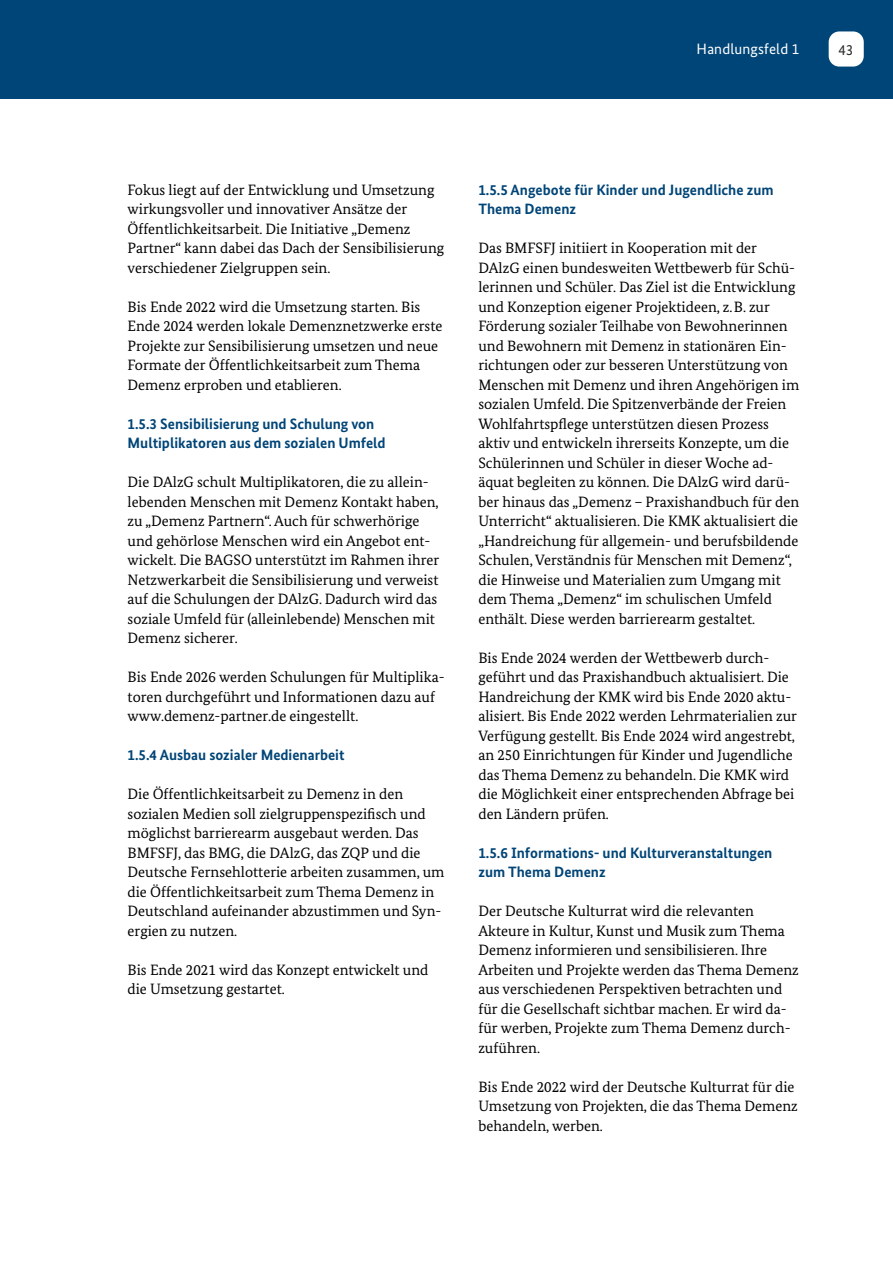
<style>
.page{position:relative;width:893px;height:1263px;background:#fff}
.page>*{position:absolute;margin:0;border:0;box-sizing:border-box;transform-origin:0 0}
.t1{font:15px/19.5px "Bundes Serif";color:#000}
.t2{font:700 15px/19.5px "Bundes Sans";color:#004577}
.t3{font:15px "Bundes Sans";letter-spacing:.01em;color:#fff}
.t4{font:15px "Bundes Sans";color:#282827}
</style>
<div class="page">
<div style="left:0;top:0;width:893px;height:98px;background:#004577"></div>
<div style="left:829px;top:31px;width:35px;height:36px;background:#fff;border-radius:11px"></div>
<p class="t3" style="left:697px;top:40px;width:104px">Handlungsfeld 1</p>
<p class="t4" style="left:838px;top:41px;width:16px">43</p>
<p class="t1" style="left:128px;top:180px;width:318px">Fokus liegt auf der Entwicklung und Umsetzung wirkungsvoller und innovativer Ansätze der Öffentlichkeitsarbeit. Die Initiative „Demenz Partner“ kann dabei das Dach der Sensibilisierung verschiedener Zielgruppen sein.</p>
<p class="t1" style="left:128px;top:297px;width:316px">Bis Ende 2022 wird die Umsetzung starten. Bis Ende 2024 werden lokale Demenznetzwerke erste Projekte zur Sensibilisierung umsetzen und neue Formate der Öffentlichkeitsarbeit zum Thema Demenz erproben und etablieren.</p>
<h5 class="t2" style="left:128px;top:414px;width:260px">1.5.3 Sensibilisierung und Schulung von<br>Multiplikatoren aus dem sozialen Umfeld</h5>
<p class="t1" style="left:128px;top:472px;width:313px">Die DAlzG schult Multiplikatoren, die zu allein&shy;lebenden Menschen mit Demenz Kontakt haben, zu „Demenz Partnern“. Auch für schwerhörige und gehörlose Menschen wird ein Angebot ent&shy;wickelt. Die BAGSO unterstützt im Rahmen ihrer Netzwerkarbeit die Sensibilisierung und verweist auf die Schulungen der DAlzG. Dadurch wird das soziale Umfeld für (alleinlebende) Menschen mit Demenz sicherer.</p>
<p class="t1" style="left:128px;top:667px;width:319px">Bis Ende 2026 werden Schulungen für Multiplika&shy;toren durchgeführt und Informationen dazu auf www.demenz-partner.de eingestellt.</p>
<h5 class="t2" style="left:128px;top:745px;width:218px">1.5.4 Ausbau sozialer Medienarbeit</h5>
<p class="t1" style="left:128px;top:784px;width:318px">Die Öffentlichkeitsarbeit zu Demenz in den sozialen Medien soll zielgruppenspezifisch und möglichst barrierearm ausgebaut werden. Das BMFSFJ, das BMG, die DAlzG, das ZQP und die Deutsche Fernsehlotterie arbeiten zusammen, um die Öffentlichkeitsarbeit zum Thema Demenz in Deutschland aufeinander abzustimmen und Syn&shy;ergien zu nutzen.</p>
<p class="t1" style="left:128px;top:960px;width:302px">Bis Ende 2021 wird das Konzept entwickelt und die Umsetzung gestartet.</p>
<h5 class="t2" style="left:478px;top:180px;width:297px">1.5.5 Angebote für Kinder und Jugendliche zum<br>Thema Demenz</h5>
<p class="t1" style="left:478px;top:238px;width:322px">Das BMFSFJ initiiert in Kooperation mit der DAlzG einen bundesweiten Wettbewerb für Schü&shy;lerinnen und Schüler. Das Ziel ist die Entwicklung und Konzeption eigener Projektideen, z. B. zur Förderung sozialer Teilhabe von Bewohnerinnen und Bewohnern mit Demenz in stationären Ein&shy;richtungen oder zur besseren Unterstützung von Menschen mit Demenz und ihren Angehörigen im sozialen Umfeld. Die Spitzenverbände der Freien Wohlfahrtspflege unterstützen diesen Prozess aktiv und entwickeln ihrerseits Konzepte, um die Schülerinnen und Schüler in dieser Woche ad&shy;äquat begleiten zu können. Die DAlzG wird darü&shy;ber hinaus das „Demenz – Praxishandbuch für den Unterricht“ aktualisieren. Die KMK aktualisiert die „Handreichung für allgemein- und berufsbildende Schulen, Verständnis für Menschen mit Demenz“, die Hinweise und Materialien zum Umgang mit dem Thema „Demenz“ im schulischen Umfeld enthält. Diese werden barrierearm gestaltet.</p>
<p class="t1" style="left:478px;top:648px;width:320px">Bis Ende 2024 werden der Wettbewerb durch&shy;geführt und das Praxishandbuch aktualisiert. Die Handreichung der KMK wird bis Ende 2020 aktu&shy;alisiert. Bis Ende 2022 werden Lehrmaterialien zur Verfügung gestellt. Bis Ende 2024 wird angestrebt, an 250 Einrichtungen für Kinder und Jugendliche das Thema Demenz zu behandeln. Die KMK wird die Möglichkeit einer entsprechenden Abfrage bei den Ländern prüfen.</p>
<h5 class="t2" style="left:478px;top:843px;width:296px">1.5.6 Informations- und Kulturveranstaltungen zum Thema Demenz</h5>
<p class="t1" style="left:478px;top:901px;width:322px">Der Deutsche Kulturrat wird die relevanten Akteure in Kultur, Kunst und Musik zum Thema Demenz informieren und sensibilisieren. Ihre Arbeiten und Projekte werden das Thema Demenz aus verschiedenen Perspektiven betrachten und für die Gesellschaft sichtbar machen. Er wird da&shy;für werben, Projekte zum Thema Demenz durch&shy;zuführen.</p>
<p class="t1" style="left:478px;top:1077px;width:321px">Bis Ende 2022 wird der Deutsche Kulturrat für die<br>Umsetzung von Projekten, die das Thema Demenz behandeln, werben.</p>
</div>
